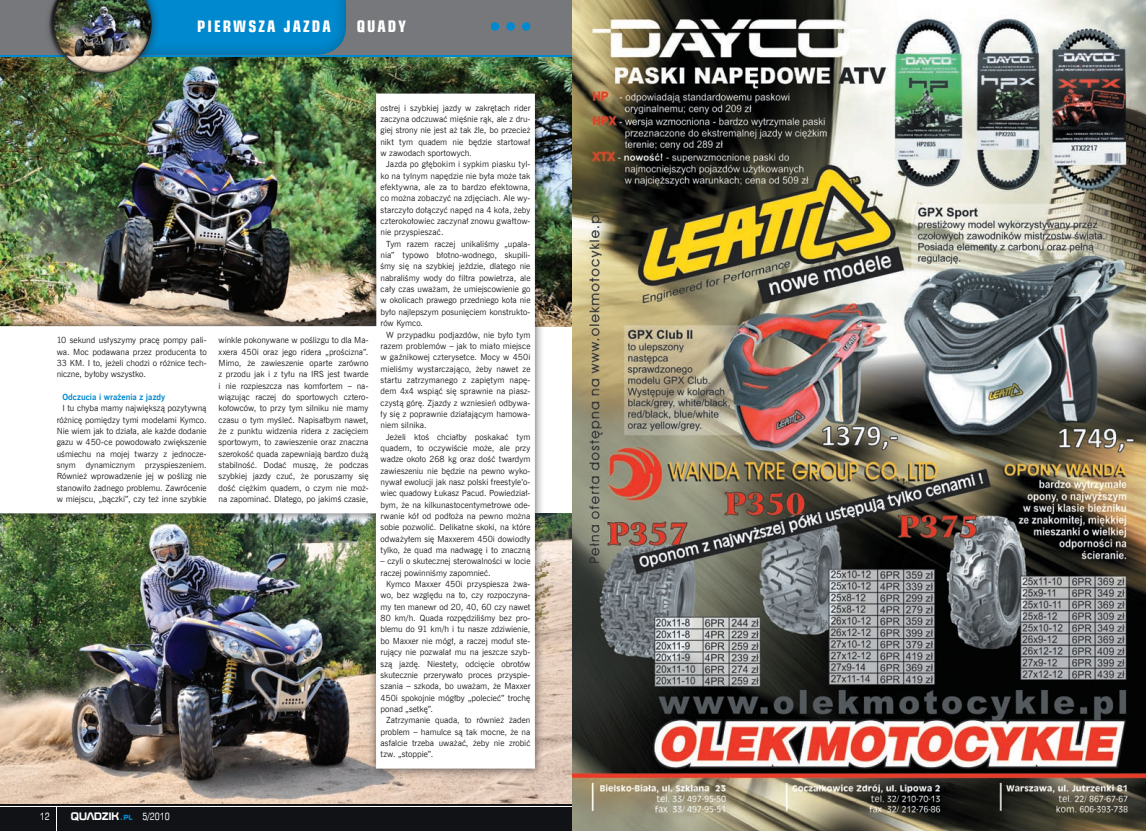
<style>
.page{position:relative;width:1146px;height:831px;background:#fff}
.page>*{position:absolute;margin:0;border:0;box-sizing:border-box;transform-origin:0 0}
.t1{font:16px "Square 721 Cn EU Bold";letter-spacing:.13em;color:#fff}
.t2{font:11px "Space Bd EU Normal";color:#fff}
.t3{font:10px "Square 721 Cn EU Normal";color:#fff}
.t4{font:8.5px/11.3px "News Goth EU Normal";color:#231f20;text-align:justify}
.t5{font:8.5px "News Goth EU Bold";letter-spacing:.005em;color:#0089cf}
.s1{font-family:"Square 721 Cn EU Normal";font-size:16px;color:#0089cf}
.s2{font-size:10px;color:#0089cf}
.s3{font-family:"Square 721 Cn EU Normal";font-size:10px}
</style>
<div class="page">
<img style="left:0;top:57px;width:573px;height:269px">
<img style="left:0;top:513px;width:573px;height:291px">
<div style="left:0;top:84px;width:544px;height:693px;background:#231f20;opacity:.75"></div>
<img style="left:0;top:94px;width:535px;height:674px">
<div style="left:0;top:804px;width:573px;height:27px;background:#101216"></div>
<hr style="left:0;top:805px;width:573px;height:1px;background:#fff">
<svg style="left:56px;top:806px;width:1px;height:25px"></svg>
<div style="left:0;top:0;width:573px;height:55px;background:#76787b"></div>
<hr style="left:0;top:55px;width:573px;height:2px;background:#0089cf">
<svg style="left:490px;top:22px;width:9px;height:9px"></svg>
<div style="left:506px;top:22px;width:9px;height:9px;background:#0089cf;border-radius:50%"></div>
<div style="left:522px;top:22px;width:8px;height:9px;background:#0089cf;border-radius:50%"></div>
<img style="left:573px;top:0;width:572px;height:831px">
<svg style="left:162px;top:0;width:184px;height:73px;background:#1281ab"></svg>
<div style="left:45px;top:0;width:117px;height:82px;background:#231f20;opacity:.16"></div>
<img style="left:56px;top:0;width:100px;height:78px">
<h1 class="t1" style="left:197px;top:16px;width:135px">PIERWSZA JAZDA</h1>
<h1 class="t1" style="left:356px;top:16px;width:51px">QUADY</h1>
<p class="t4" style="left:57px;top:335px;width:151px">10 sekund usłyszymy pracę pompy pali&shy;wa. Moc podawana przez producenta to 33 KM. I to, jeżeli chodzi o różnice tech&shy;niczne, byłoby wszystko.</p>
<p class="t5" style="left:62px;top:391px;width:104px">Odczucia i wrażenia z jazdy</p>
<p class="t4" style="left:57px;top:403px;width:151px;text-indent:6px">I tu chyba mamy największą pozytywną różnicę pomiędzy tymi modelami Kymco.<br>Nie wiem jak to działa, ale każde dodanie gazu w 450-ce powodowało zwiększenie uśmiechu na mojej twarzy z jednocze&shy;snym dynamicznym przyspieszeniem.<br>Również wprowadzenie jej w poślizg nie stanowiło żadnego problemu. Zawrócenie w miejscu, „bączki”, czy też inne szybkie</p>
<p class="t4" style="left:218px;top:335px;width:151px">winkle pokonywane w poślizgu to dla Ma&shy;xxera 450i oraz jego ridera „prościzna”.<br>Mimo, że zawieszenie oparte zarówno z przodu jak i z tyłu na IRS jest twarde i nie rozpieszcza nas komfortem – na&shy;wiązując raczej do sportowych cztero&shy;kołowców, to przy tym silniku nie mamy czasu o tym myśleć. Napisałbym nawet, że z punktu widzenia ridera z zacięciem sportowym, to zawieszenie oraz znaczna szerokość quada zapewniają bardzo dużą stabilność. Dodać muszę, że podczas szybkiej jazdy czuć, że poruszamy się dość ciężkim quadem, o czym nie moż&shy;na zapominać. Dlatego, po jakimś czasie,</p>
<p class="t4" style="left:380px;top:102px;width:151px">ostrej i szybkiej jazdy w zakrętach rider zaczyna odczuwać mięśnie rąk, ale z dru&shy;giej strony nie jest aż tak źle, bo przecież nikt tym quadem nie będzie startował w zawodach sportowych.</p>
<p class="t4" style="left:380px;top:159px;width:151px;text-indent:6px">Jazda po głębokim i sypkim piasku tyl&shy;ko na tylnym napędzie nie była może tak efektywna, ale za to bardzo efektowna, co można zobaczyć na zdjęciach. Ale wy&shy;starczyło dołączyć napęd na 4 koła, żeby czterokołowiec zaczynał znowu gwałtow&shy;nie przyspieszać.</p>
<p class="t4" style="left:380px;top:238px;width:151px;text-indent:6px">Tym razem raczej unikaliśmy „upala&shy;nia” typowo błotno-wodnego, skupili&shy;śmy się na szybkiej jeździe, dlatego nie nabraliśmy wody do filtra powietrza, ale cały czas uważam, że umiejscowienie go w okolicach prawego przedniego koła nie było najlepszym posunięciem konstrukto&shy;rów Kymco.</p>
<p class="t4" style="left:380px;top:329px;width:151px;text-indent:6px">W przypadku podjazdów, nie było tym razem problemów – jak to miało miejsce w gaźnikowej czterysetce. Mocy w 450i mieliśmy wystarczająco, żeby nawet ze startu zatrzymanego z zapiętym napę&shy;dem 4x4 wspiąć się sprawnie na piasz&shy;czystą górę. Zjazdy z wzniesień odbywa&shy;ły się z poprawnie działającym hamowa&shy;niem silnika.</p>
<p class="t4" style="left:380px;top:431px;width:151px;text-indent:6px">Jeżeli ktoś chciałby poskakać tym quadem, to oczywiście może, ale przy wadze około 268 kg oraz dość twardym zawieszeniu nie będzie na pewno wyko&shy;nywał ewolucji jak nasz polski freestyle’o&shy;wiec quadowy Łukasz Pacud. Powiedział&shy;bym, że na kilkunastocentymetrowe ode&shy;rwanie kół od podłoża na pewno można sobie pozwolić. Delikatne skoki, na które odważyłem się Maxxerem 450i dowiodły tylko, że quad ma nadwagę i to znaczną</p>
<p class="t4" style="left:380px;top:556px;width:151px">– czyli o skutecznej sterowalności w locie raczej powinniśmy zapomnieć.</p>
<p class="t4" style="left:380px;top:578px;width:151px;text-indent:6px">Kymco Maxxer 450i przyspiesza żwa&shy;wo, bez względu na to, czy rozpoczyna&shy;my ten manewr od 20, 40, 60 czy nawet 80 km/h. Quada rozpędziliśmy bez pro&shy;blemu do 91 km/h i tu nasze zdziwienie, bo Maxxer nie mógł, a raczej moduł ste&shy;rujący nie pozwalał mu na jeszcze szyb&shy;szą jazdę. Niestety, odcięcie obrotów skutecznie przerywało proces przyspie&shy;szania – szkoda, bo uważam, że Maxxer 450i spokojnie mógłby „polecieć” trochę ponad „setkę”.</p>
<p class="t4" style="left:380px;top:714px;width:151px;text-indent:6px">Zatrzymanie quada, to również żaden problem – hamulce są tak mocne, że na asfalcie trzeba uważać, żeby nie zrobić tzw. „stoppie”.</p>
<p class="t3" style="left:40px;top:809px;width:11px">12</p>
<p class="t2" style="left:71px;top:809px;width:100px">QUADZIK<span class="s1">.</span><span class="s2">pl</span> <span class="s3">5/2010</span></p>
</div>
